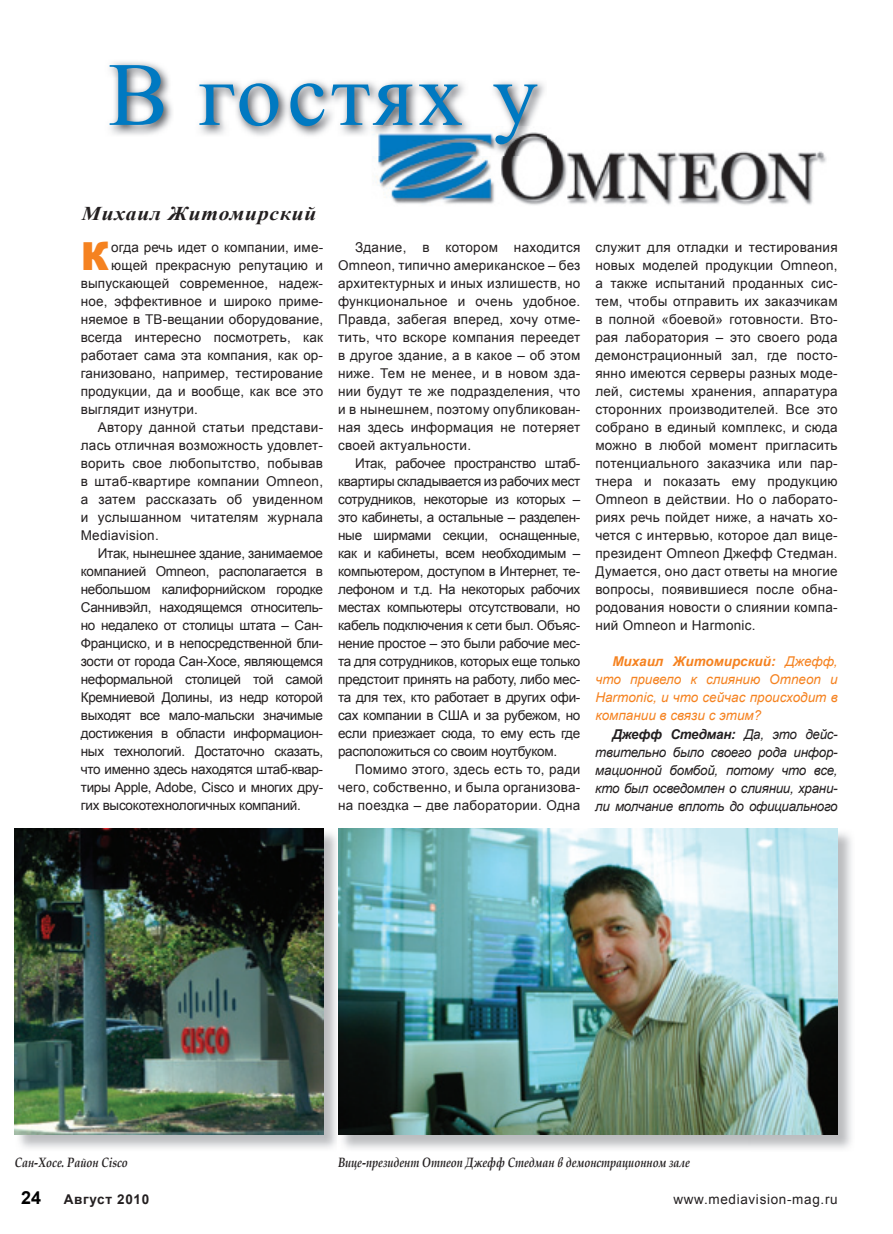
<style>
.page{position:relative;width:893px;height:1234px;background:#fff}
.page>*{position:absolute;margin:0;border:0;box-sizing:border-box;transform-origin:0 0}
.t1{font:90.15px "Times New Roman";letter-spacing:.04em;color:#0079c1}
.t2{font:900 38.7px "Arial";color:#f58220}
.t3{font:italic 700 19.5px "Times New Roman";letter-spacing:.04em;color:#231f20;scale:1.1 1}
.t4{font:700 18px "Arial";color:#000}
.t5{font:13.5px/18px "Arial";color:#231f20;text-align:justify}
.t6{font:13.5px "Arial";letter-spacing:-.02em;color:#231f20}
.t7{font:13.5px "Arial";letter-spacing:.02em;color:#231f20}
.t8{font:italic 13.5px/18px "Arial";letter-spacing:-.02em;color:#231f20;text-align:justify}
.t9{font:italic 13.5px/18px "Arial";color:#f58220;text-align:justify}
.t10{font:italic 700 13.5px "Book Antiqua";color:#231f20;scale:.8 1}
.t11{font:13.5px "Arial";letter-spacing:.05em;color:#231f20}
.t12{font:700 13.5px "Arial";letter-spacing:.05em;color:#231f20}
.s1{font-weight:700}
</style>
<div class="page">
<img style="left:14px;top:828px;width:323px;height:320px">
<img style="left:15px;top:828px;width:308px;height:306px">
<img style="left:340px;top:833px;width:512px;height:316px">
<img style="left:338px;top:828px;width:500px;height:306px">
<img style="left:376px;top:137px;width:451px;height:68px">
<img style="left:110px;top:61px;width:435px;height:75px">
<img style="left:372px;top:126px;width:175px;height:29px">
<h1 class="t1" style="left:108px;top:34px;width:431px">В гостях у</h1>
<h3 class="t3" style="left:82px;top:199px;width:215px">Михаил Житомирский</h3>
<h2 class="t2" style="left:81px;top:228px;width:30px">К</h2>
<p class="t5" style="left:111px;top:238px;width:213px">огда речь идет о компании, име-</p>
<p class="t5" style="left:111px;top:256px;width:213px">ющей прекрасную репутацию и</p>
<p class="t5" style="left:81px;top:274px;width:244px">выпускающей современное, надеж-</p>
<p class="t5" style="left:81px;top:292px;width:244px">ное, эффективное и широко приме-</p>
<p class="t5" style="left:81px;top:310px;width:244px">няемое в ТВ-вещании оборудование,</p>
<p class="t5" style="left:81px;top:328px;width:244px">всегда интересно посмотреть, как</p>
<p class="t5" style="left:81px;top:346px;width:244px">работает сама эта компания, как ор-</p>
<p class="t5" style="left:81px;top:364px;width:244px">ганизовано, например, тестирование</p>
<p class="t5" style="left:81px;top:382px;width:244px">продукции, да и вообще, как все это</p>
<p class="t5" style="left:81px;top:400px;width:119px">выглядит изнутри.</p>
<p class="t7" style="left:98px;top:418px;width:227px">Автору данной статьи представи-</p>
<p class="t7" style="left:81px;top:436px;width:244px">лась отличная возможность удовлет-</p>
<p class="t7" style="left:81px;top:454px;width:244px">ворить свое любопытство, побывав</p>
<p class="t7" style="left:81px;top:472px;width:244px">в штаб-квартире компании Omneon,</p>
<p class="t7" style="left:81px;top:490px;width:244px">а затем рассказать об увиденном</p>
<p class="t7" style="left:81px;top:508px;width:244px">и услышанном читателям журнала</p>
<p class="t7" style="left:81px;top:526px;width:79px">Mediavision.</p>
<p class="t6" style="left:98px;top:544px;width:227px">Итак, нынешнее здание, занимаемое</p>
<p class="t6" style="left:81px;top:562px;width:244px">компанией Omneon, располагается в</p>
<p class="t6" style="left:81px;top:580px;width:244px">небольшом калифорнийском городке</p>
<p class="t6" style="left:81px;top:598px;width:244px">Саннивэйл, находящемся относитель-</p>
<p class="t6" style="left:81px;top:616px;width:244px">но недалеко от столицы штата – Сан-</p>
<p class="t6" style="left:81px;top:634px;width:244px">Франциско, и в непосредственной бли-</p>
<p class="t6" style="left:81px;top:652px;width:244px">зости от города Сан-Хосе, являющемся</p>
<p class="t6" style="left:81px;top:670px;width:244px">неформальной столицей той самой</p>
<p class="t6" style="left:81px;top:688px;width:244px">Кремниевой Долины, из недр которой</p>
<p class="t6" style="left:81px;top:706px;width:244px">выходят все мало-мальски значимые</p>
<p class="t6" style="left:81px;top:724px;width:244px">достижения в области информацион-</p>
<p class="t6" style="left:81px;top:742px;width:244px">ных технологий. Достаточно сказать,</p>
<p class="t6" style="left:81px;top:760px;width:244px">что именно здесь находятся штаб-квар-</p>
<p class="t6" style="left:81px;top:778px;width:244px">тиры Apple, Adobe, Cisco и многих дру-</p>
<p class="t6" style="left:81px;top:796px;width:222px">гих высокотехнологичных компаний.</p>
<p class="t5" style="left:338px;top:238px;width:244px;text-indent:17px">Здание, в котором находится Omneon, типично американское – без архитектурных и иных излишеств, но функциональное и очень удобное.<br>Правда, забегая вперед, хочу отме&shy;тить, что вскоре компания переедет в другое здание, а в какое – об этом ниже. Тем не менее, и в новом зда&shy;нии будут те же подразделения, что и в нынешнем, поэтому опубликован&shy;ная здесь информация не потеряет своей актуальности.</p>
<p class="t5" style="left:338px;top:454px;width:244px;text-indent:17px">Итак, рабочее пространство штаб&shy;квартиры складывается из рабочих мест сотрудников, некоторые из которых – это кабинеты, а остальные – разделен&shy;ные ширмами секции, оснащенные, как и кабинеты, всем необходимым – компьютером, доступом в Интернет, те&shy;лефоном и т.д. На некоторых рабочих местах компьютеры отсутствовали, но кабель подключения к сети был. Объяс&shy;нение простое – это были рабочие мес&shy;та для сотрудников, которых еще только предстоит принять на работу, либо мес&shy;та для тех, кто работает в других офи&shy;сах компании в США и за рубежом, но если приезжает сюда, то ему есть где расположиться со своим ноутбуком.</p>
<p class="t5" style="left:338px;top:760px;width:244px;text-indent:17px">Помимо этого, здесь есть то, ради чего, собственно, и была организова&shy;на поездка – две лаборатории. Одна</p>
<p class="t5" style="left:595px;top:238px;width:244px">служит для отладки и тестирования новых моделей продукции Omneon, а также испытаний проданных сис&shy;тем, чтобы отправить их заказчикам в полной «боевой» готовности. Вто&shy;рая лаборатория – это своего рода демонстрационный зал, где посто&shy;янно имеются серверы разных моде&shy;лей, системы хранения, аппаратура сторонних производителей. Все это собрано в единый комплекс, и сюда можно в любой момент пригласить потенциального заказчика или пар&shy;тнера и показать ему продукцию Omneon в действии. Но о лаборато&shy;риях речь пойдет ниже, а начать хо&shy;чется с интервью, которое дал вице&shy;президент Omneon Джефф Стедман.<br>Думается, оно даст ответы на многие вопросы, появившиеся после обна&shy;родования новости о слиянии компа&shy;ний Omneon и Harmonic.</p>
<p class="t9" style="left:595px;top:652px;width:244px;text-indent:17px"><span class="s1">Михаил Житомирский:</span> Джефф, что привело к слиянию Omneon и Harmonic, и что сейчас происходит в компании в связи с этим?</p>
<p class="t8" style="left:595px;top:724px;width:244px;text-indent:17px"><span class="s1">Джефф Стедман:</span> Да, это дейс&shy;твительно было своего рода инфор&shy;мационной бомбой, потому что все, кто был осведомлен о слиянии, храни&shy;ли молчание вплоть до официального</p>
<p class="t10" style="left:15px;top:1152px;width:143px">Сан-Хосе. Район Cisco</p>
<p class="t10" style="left:338px;top:1152px;width:441px">Вице-президент Omneon Джефф Стедман в демонстрационном зале</p>
<h3 class="t4" style="left:21px;top:1185px;width:22px">24</h3>
<p class="t12" style="left:64px;top:1190px;width:87px">Август 2010</p>
<p class="t11" style="left:673px;top:1190px;width:166px">www.mediavision-mag.ru</p>
</div>
